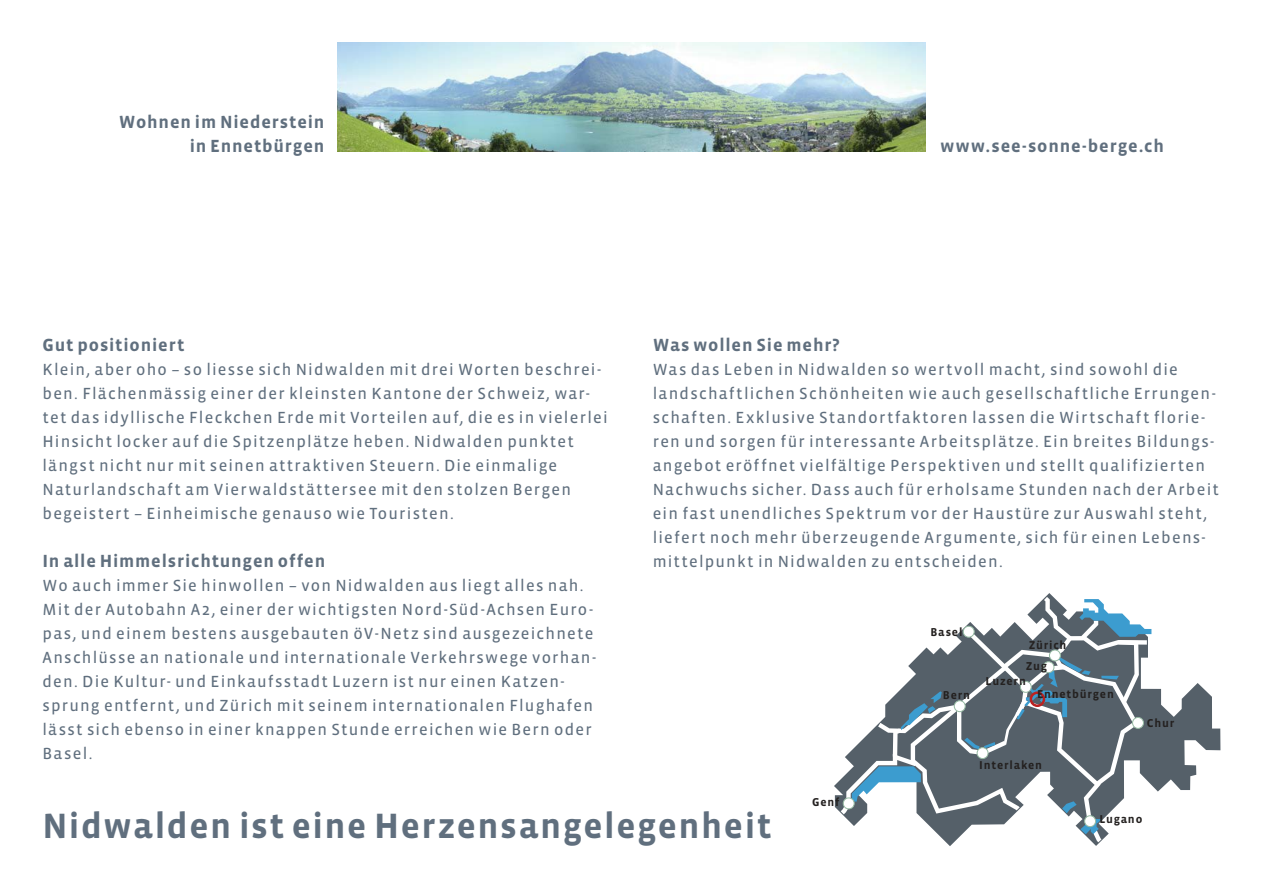
<style>
.page{position:relative;width:1263px;height:893px;background:#fff}
.page>*{position:absolute;margin:0;border:0;box-sizing:border-box;transform-origin:0 0}
.titel_grau_24{font:700 36px "Vista Sans OT";letter-spacing:.045em;color:#606f7e}
.titel_grau_12{font:700 18px/24px "Vista Sans OT";letter-spacing:.045em;color:#606f7e;text-align:right}
.text_11-16{font:16.5px/24px "Vista Sans OT";letter-spacing:.075em;color:#606f7e}
.t1{font:700 11.7px "Vista Sans OT";letter-spacing:.065em;color:#242120}
</style>
<div class="page">
<img style="left:337px;top:43px;width:589px;height:108px">
<svg style="left:834px;top:593px;width:386px;height:253px"></svg>
<svg style="left:843px;top:597px;width:308px;height:245px"></svg>
<div style="left:1029px;top:691px;width:16px;height:16px;border:3px solid #bb2221;border-radius:50%"></div>
<p class="titel_grau_12" style="left:119px;top:110px;width:207px">Wohnen im Niederstein in Ennetbürgen</p>
<p class="titel_grau_12" style="left:940px;top:134px;width:225px">www.see-sonne-berge.ch</p>
<p class="titel_grau_12" style="left:43px;top:333px;width:143px">Gut positioniert</p>
<p class="text_11-16" style="left:43px;top:358px;width:567px">Klein, aber oho – so liesse sich Nidwalden mit drei Worten beschrei&shy;ben. Flächenmässig einer der kleinsten Kantone der Schweiz, war&shy;tet das idyllische Fleckchen Erde mit Vorteilen auf, die es in vielerlei Hinsicht locker auf die Spitzenplätze heben. Nidwalden punktet längst nicht nur mit seinen attraktiven Steuern. Die einmalige Naturlandschaft am Vierwaldstättersee mit den stolzen Bergen begeistert – Einheimische genauso wie Touristen.</p>
<p class="titel_grau_12" style="left:43px;top:549px;width:284px">In alle Himmelsrichtungen offen</p>
<p class="text_11-16" style="left:43px;top:574px;width:555px">Wo auch immer Sie hinwollen – von Nidwalden aus liegt alles nah.<br>Mit der Autobahn A2, einer der wichtigsten Nord-Süd-Achsen Euro&shy;pas, und einem bestens ausgebauten öV-Netz sind ausgezeichnete Anschlüsse an nationale und internationale Verkehrswege vorhan&shy;den. Die Kultur- und Einkaufsstadt Luzern ist nur einen Katzen&shy;sprung entfernt, und Zürich mit seinem internationalen Flughafen lässt sich ebenso in einer knappen Stunde erreichen wie Bern oder Basel.</p>
<p class="titel_grau_12" style="left:653px;top:333px;width:188px">Was wollen Sie mehr?</p>
<p class="text_11-16" style="left:653px;top:358px;width:568px">Was das Leben in Nidwalden so wertvoll macht, sind sowohl die landschaftlichen Schönheiten wie auch gesellschaftliche Errungen&shy;schaften. Exklusive Standortfaktoren lassen die Wirtschaft florie&shy;ren und sorgen für interessante Arbeitsplätze. Ein breites Bildungs&shy;angebot eröffnet vielfältige Perspektiven und stellt qualifizierten Nachwuchs sicher. Dass auch für erholsame Stunden nach der Arbeit ein fast unendliches Spektrum vor der Haustüre zur Auswahl steht, liefert noch mehr überzeugende Argumente, sich für einen Lebens&shy;mittelpunkt in Nidwalden zu entscheiden.</p>
<p class="t1" style="left:812px;top:796px;width:29px">Genf</p>
<p class="t1" style="left:930px;top:626px;width:34px">Basel</p>
<p class="t1" style="left:943px;top:689px;width:29px">Bern</p>
<p class="t1" style="left:1029px;top:639px;width:39px">Zürich</p>
<p class="t1" style="left:1026px;top:660px;width:23px">Zug</p>
<p class="t1" style="left:986px;top:675px;width:42px">Luzern</p>
<p class="t1" style="left:1037px;top:688px;width:78px">Ennetbürgen</p>
<p class="t1" style="left:979px;top:759px;width:64px">Interlaken</p>
<p class="t1" style="left:1147px;top:717px;width:29px">Chur</p>
<p class="titel_grau_24" style="left:43px;top:807px;width:730px">Nidwalden ist eine Herzensangelegenheit</p>
<p class="t1" style="left:1099px;top:813px;width:45px">Lugano</p>
</div>
